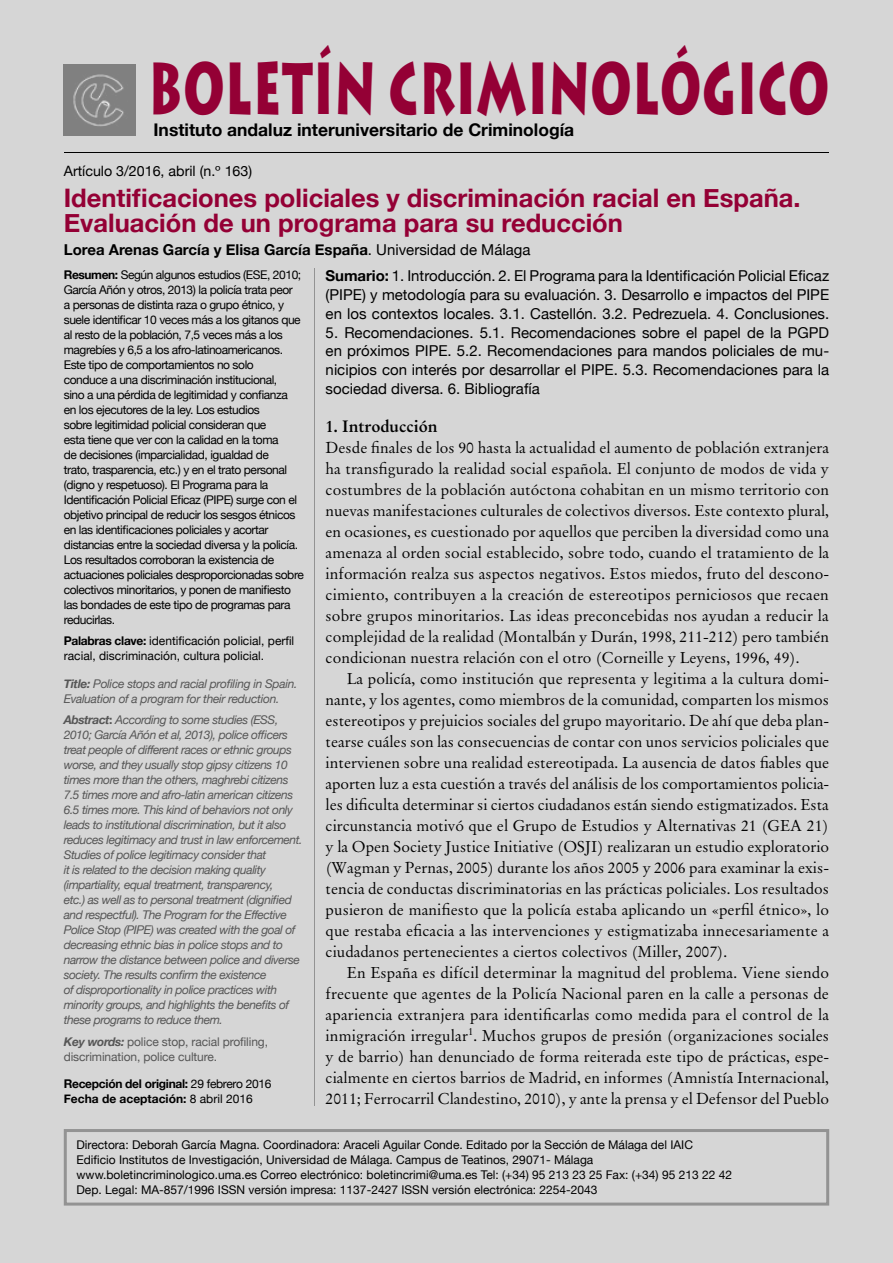
<style>
.page{position:relative;width:893px;height:1263px;background:#d6d6d6}
.page>*{position:absolute;margin:0;border:0;box-sizing:border-box;transform-origin:0 0}
.t1{font:900 72.6px "Lithos Pro";letter-spacing:.02em;color:#940035;scale:.63 1}
.T抰ulo_del_bolet抧{font:700 25.5px/24.8px "Helvetica Neue";color:#940035}
.t2{font:700 17.4px "Helvetica Neue";color:#000}
.Títulos_de_apartados{font:700 16.5px "Original Garamond BT";color:#000}
.Texto_normal{font:15.75px/21px "Original Garamond BT";letter-spacing:-.005em;color:#000;text-align:justify}
.Texto_primera_linea{font:15.75px/21px "Original Garamond BT";color:#000;text-align:justify}
.Sumario{font:15px/18.8px "Helvetica Neue";color:#000;text-align:justify}
.Autor_instituci梟{font:700 15px "Helvetica Neue";color:#000}
.t3{font:14.25px "Helvetica Neue";color:#000}
.Resumen_english{font:italic 12px/15px "Helvetica Neue";letter-spacing:-.035em;color:#565656}
.Resumen{font:12px/15px "Helvetica Neue";letter-spacing:-.035em;color:#000}
.Cómo_citar_este_artículo{font:12px/15px "Helvetica Neue";color:#000}
.Resumen-2{font:12px/15px "Helvetica Neue";color:#000}
.Resumen_english-2{font:12px/15px "Helvetica Neue";letter-spacing:-.01em;color:#565656}
.Resumen-3{font:700 12px "Helvetica Neue";letter-spacing:-.025em;color:#000}
.Resumen-4{font:700 12px "Helvetica Neue";color:#000}
.s1{font-weight:400}
.s2{font-weight:700}
.s3{font-weight:700;font-style:normal}
.s4{font-weight:700;font-style:italic}
</style>
<div class="page">
<div style="left:64px;top:1129px;width:765px;height:76px;border:3px solid #939393"></div>
<hr style="left:314px;top:268px;width:1px;height:838px;background:#939393">
<img style="left:64px;top:64px;width:71px;height:72px">
<hr style="left:64px;top:152px;width:765px;height:1px;background:#000">
<p class="t1" style="left:149px;top:44px;width:1081px">BOLETÍN CRIMINOLÓGICO</p>
<p class="t2" style="left:153px;top:119px;width:422px">Instituto andaluz interuniversitario de Criminología</p>
<p class="t3" style="left:64px;top:163px;width:190px">Artículo 3/2016, abril (n.º 163)</p>
<p class="T抰ulo_del_bolet抧" style="left:64px;top:185px;width:738px">Identificaciones policiales y discriminación racial en España.<br>Evaluación de un programa para su reducción</p>
<p class="Autor_instituci梟" style="left:64px;top:240px;width:468px">Lorea Arenas García y Elisa García España<span class="s1">. Universidad de Málaga</span></p>
<p class="Resumen" style="left:64px;top:267px;width:242px"><span class="s2">Resumen:</span> Según algunos estudios (ESE, 2010; García Añón y otros, 2013) la policía trata peor<br>a personas de distinta raza o grupo étnico, y suele identificar 10 veces más a los gitanos que al resto de la población, 7,5 veces más a los magrebíes y 6,5 a los afro-latinoamericanos.<br>Este tipo de comportamientos no solo<br>conduce a una discriminación institucional,<br>sino a una pérdida de legitimidad y confianza<br>en los ejecutores de la ley. Los estudios<br>sobre legitimidad policial consideran que<br>esta tiene que ver con la calidad en la toma<br>de decisiones (imparcialidad, igualdad de<br>trato, trasparencia, etc.) y en el trato personal (digno y respetuoso). El Programa para la Identificación Policial Eficaz (PIPE) surge con el objetivo principal de reducir los sesgos étnicos en las identificaciones policiales y acortar distancias entre la sociedad diversa y la policía.<br>Los resultados corroboran la existencia de actuaciones policiales desproporcionadas sobre colectivos minoritarios, y ponen de manifiesto las bondades de este tipo de programas para reducirlas.</p>
<p class="Resumen-2" style="left:64px;top:633px;width:232px"><span class="s2">Palabras clave:</span> identificación policial, perfil racial, discriminación, cultura policial.</p>
<p class="Resumen_english" style="left:64px;top:676px;width:235px"><span class="s2">Title:</span> Police stops and racial profiling in Spain.<br>Evaluation of a program for their reduction.</p>
<p class="Resumen_english" style="left:64px;top:712px;width:240px"><span class="s2">Abstract</span><span class="s3">:</span> According to some studies (ESS, 2010; García Añón et al, 2013), police officers treat people of different races or ethnic groups worse, and they usually stop gipsy citizens 10 times more than the others, maghrebi citizens 7.5 times more and afro-latin american citizens 6.5 times more. This kind of behaviors not only leads to institutional discrimination, but it also reduces legitimacy and trust in law enforcement.<br>Studies of police legitimacy consider that<br>it is related to the decision making quality (impartiality, equal treatment, transparency,<br>etc.) as well as to personal treatment (dignified and respectful). The Program for the Effective Police Stop (PIPE) was created with the goal of decreasing ethnic bias in police stops and to narrow the distance between police and diverse society. The results confirm the existence<br>of disproportionality in police practices with minority groups, and highlights the benefits of these programs to reduce them.</p>
<p class="Resumen_english-2" style="left:64px;top:1033px;width:206px"><span class="s4">Key words:</span> police stop, racial profiling, discrimination, police culture.</p>
<p class="Resumen-3" style="left:64px;top:1076px;width:209px">Recepción del original: <span class="s1">29 febrero 2016</span></p>
<p class="Resumen-4" style="left:64px;top:1091px;width:190px">Fecha de aceptación: <span class="s1">8 abril 2016</span></p>
<p class="Sumario" style="left:326px;top:267px;width:505px"><span class="s2">Sumario:</span> 1. Introducción. 2. El Programa para la Identificación Policial Eficaz (PIPE) y metodología para su evaluación. 3. Desarrollo e impactos del PIPE en los contextos locales. 3.1. Castellón. 3.2. Pedrezuela. 4. Conclusiones.</p>
<p class="Sumario" style="left:326px;top:323px;width:505px">5. Recomendaciones. 5.1. Recomendaciones sobre el papel de la PGPD en próximos PIPE. 5.2. Recomendaciones para mandos policiales de mu&shy;nicipios con interés por desarrollar el PIPE. 5.3. Recomendaciones para la sociedad diversa. 6. Bibliografía</p>
<p class="Títulos_de_apartados" style="left:326px;top:416px;width:114px">1. Introducción</p>
<p class="Texto_primera_linea" style="left:326px;top:437px;width:505px">Desde finales de los 90 hasta la actualidad el aumento de población extranjera ha transfigurado la realidad social española. El conjunto de modos de vida y costumbres de la población autóctona cohabitan en un mismo territorio con nuevas manifestaciones culturales de colectivos diversos. Este contexto plural, en ocasiones, es cuestionado por aquellos que perciben la diversidad como una amenaza al orden social establecido, sobre todo, cuando el tratamiento de la información realza sus aspectos negativos. Estos miedos, fruto del descono&shy;cimiento, contribuyen a la creación de estereotipos perniciosos que recaen sobre grupos minoritarios. Las ideas preconcebidas nos ayudan a reducir la complejidad de la realidad (Montalbán y Durán, 1998, 211-212) pero también condicionan nuestra relación con el otro (Corneille y Leyens, 1996, 49).</p>
<p class="Texto_normal" style="left:326px;top:668px;width:505px;text-indent:21px">La policía, como institución que representa y legitima a la cultura domi&shy;nante, y los agentes, como miembros de la comunidad, comparten los mismos estereotipos y prejuicios sociales del grupo mayoritario. De ahí que deba plan&shy;tearse cuáles son las consecuencias de contar con unos servicios policiales que intervienen sobre una realidad estereotipada. La ausencia de datos fiables que aporten luz a esta cuestión a través del análisis de los comportamientos policia&shy;les dificulta determinar si ciertos ciudadanos están siendo estigmatizados. Esta circunstancia motivó que el Grupo de Estudios y Alternativas 21 (GEA 21) y la Open Society Justice Initiative (OSJI) realizaran un estudio exploratorio (Wagman y Pernas, 2005) durante los años 2005 y 2006 para examinar la exis&shy;tencia de conductas discriminatorias en las prácticas policiales. Los resultados pusieron de manifiesto que la policía estaba aplicando un «perfil étnico», lo que restaba eficacia a las intervenciones y estigmatizaba innecesariamente a ciudadanos pertenecientes a ciertos colectivos (Miller, 2007).</p>
<p class="Texto_normal" style="left:326px;top:962px;width:505px;text-indent:21px">En España es difícil determinar la magnitud del problema. Viene siendo frecuente que agentes de la Policía Nacional paren en la calle a personas de apariencia extranjera para identificarlas como medida para el control de la inmigración irregular<sup>1</sup>. Muchos grupos de presión (organizaciones sociales y de barrio) han denunciado de forma reiterada este tipo de prácticas, espe&shy;cialmente en ciertos barrios de Madrid, en informes (Amnistía Internacional, 2011; Ferrocarril Clandestino, 2010), y ante la prensa y el Defensor del Pueblo</p>
<p class="Cómo_citar_este_artículo" style="left:77px;top:1137px;width:657px">Directora: Deborah García Magna. Coordinadora: Araceli Aguilar Conde. Editado por la Sección de Málaga del IAIC Edificio Institutos de Investigación, Universidad de Málaga. Campus de Teatinos, 29071- Málaga www.boletincriminologico.uma.es Correo electrónico: boletincrimi@uma.es Tel: (+34) 95 213 23 25 Fax: (+34) 95 213 22 42<br>Dep. Legal: MA-857/1996 ISSN versión impresa: 1137-2427 ISSN versión electrónica: 2254-2043</p>
</div>
